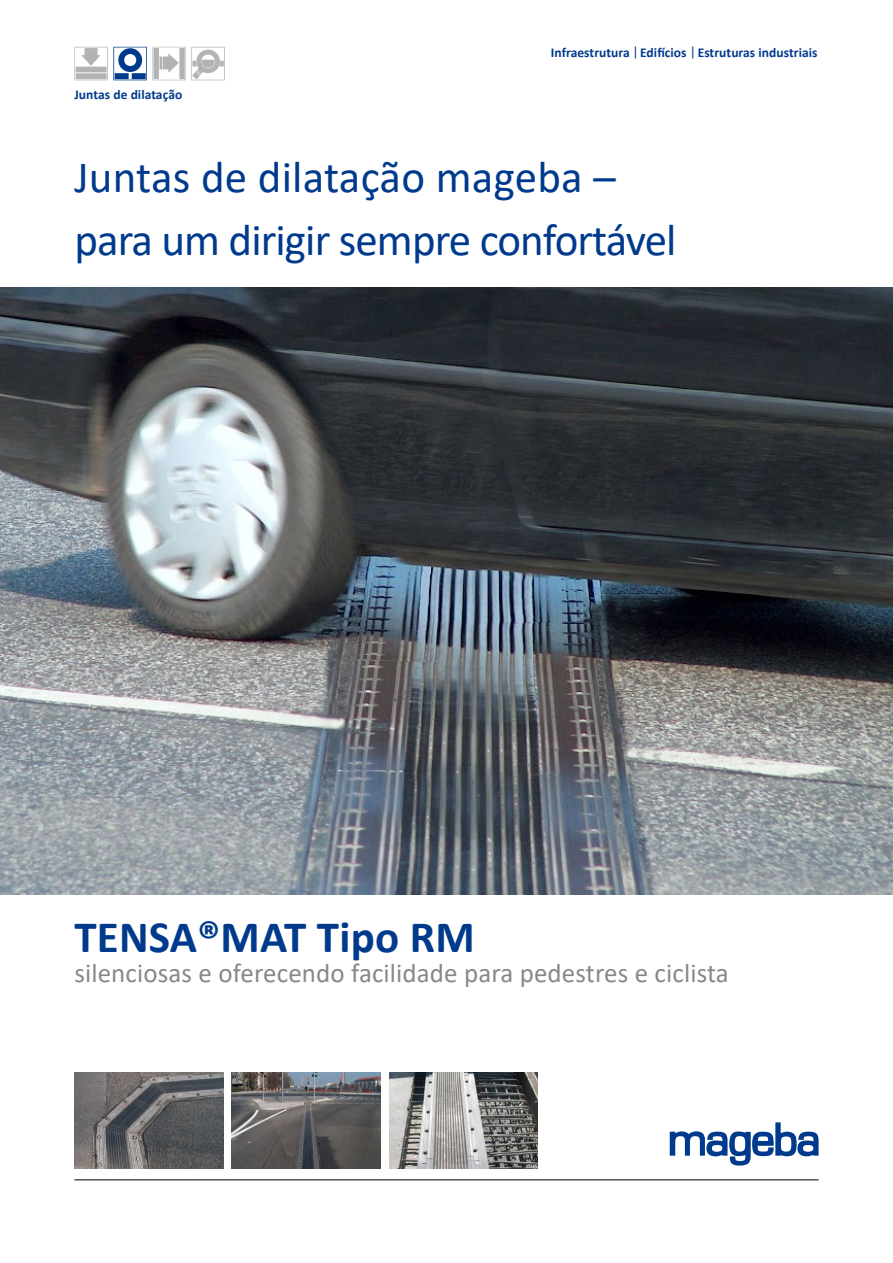
<style>
.page{position:relative;width:893px;height:1263px;background:#fff}
.page>*{position:absolute;margin:0;border:0;box-sizing:border-box;transform-origin:0 0}
.t1{font:45px/63px "Calibri";letter-spacing:-.02em;color:#003a8c}
.t2{font:700 45px "Calibri";letter-spacing:.005em;color:#003a8c}
.t3{font:27px "Calibri";letter-spacing:.005em;color:#888}
.t4{font:700 13.5px "Calibri";letter-spacing:.005em;color:#003a8c}
.s1{font-weight:400}
</style>
<div class="page">
<hr style="left:74px;top:1179px;width:745px;height:1px;background:#000">
<svg style="left:74px;top:47px;width:151px;height:34px"></svg>
<svg style="left:192px;top:72px;width:8px;height:7px"></svg>
<img style="left:0;top:287px;width:893px;height:608px">
<img style="left:74px;top:1073px;width:149px;height:95px">
<img style="left:389px;top:1073px;width:149px;height:95px">
<img style="left:232px;top:1073px;width:149px;height:95px">
<svg style="left:670px;top:1122px;width:149px;height:43px"></svg>
<p class="t4" style="left:74px;top:85px;width:109px">Juntas de dilatação</p>
<p class="t4" style="left:551px;top:43px;width:268px">Infraestrutura <span class="s1">|</span>Edifícios <span class="s1">|</span>Estruturas industriais</p>
<h1 class="t1" style="left:74px;top:145px;width:604px">Juntas de dilatação mageba – para um dirigir sempre confortável</h1>
<h1 class="t2" style="left:74px;top:905px;width:402px">TENSA®MAT Tipo RM</h1>
<h2 class="t3" style="left:74px;top:954px;width:656px">silenciosas e oferecendo facilidade para pedestres e ciclista</h2>
</div>
